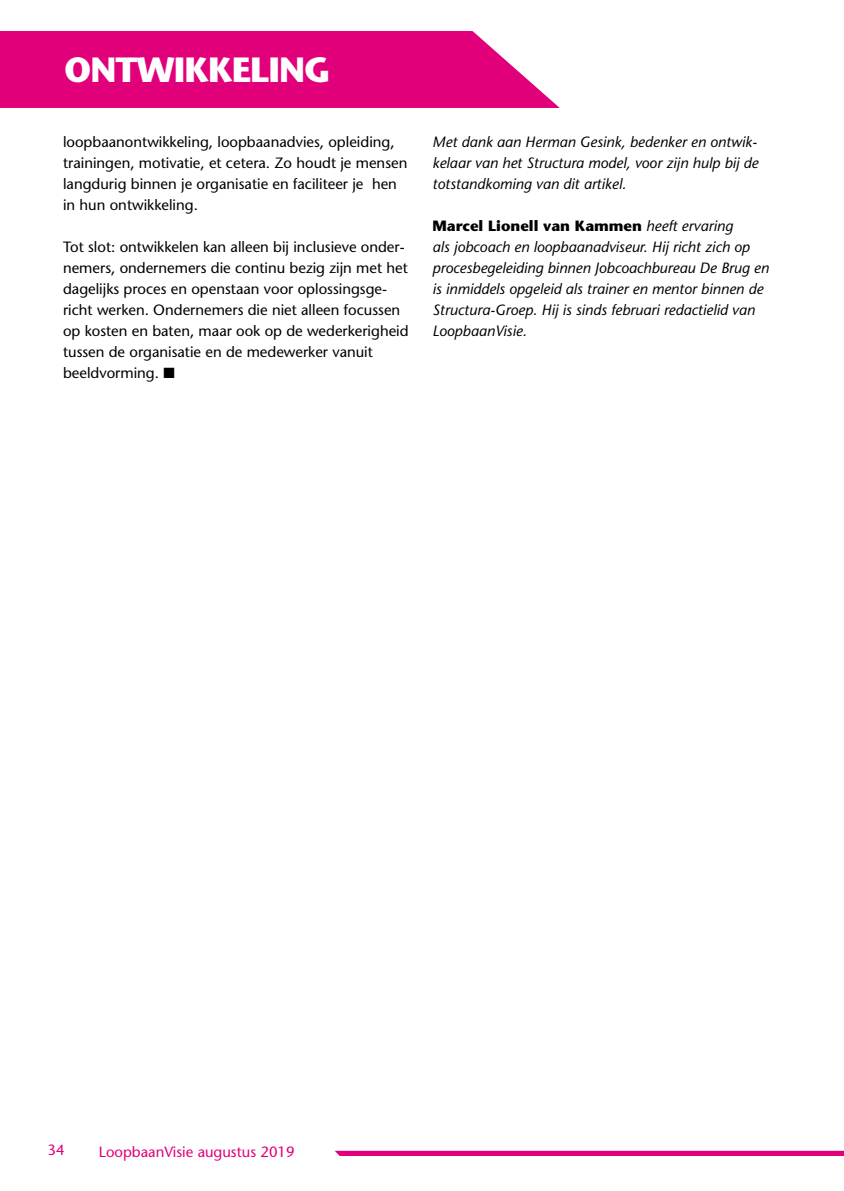
<style>
.page{position:relative;width:844px;height:1191px;background:#fff}
.page>*{position:absolute;margin:0;border:0;box-sizing:border-box;transform-origin:0 0}
.t1{font:700 35px "Stone Sans";letter-spacing:-.03em;color:#fff}
.t2{font:14.88px/21px "Stone Sans";color:#000}
.t3{font:italic 14.88px/21px "Stone Sans";color:#000;text-align:justify}
.t4{font:14.88px "Stone Sans";color:#e2007a}
.s1{font-weight:700;font-style:normal}
</style>
<div class="page">
<svg style="left:0;top:31px;width:559px;height:77px;background:#e41384"></svg>
<svg style="left:335px;top:1150px;width:508px;height:6px;background:#e5248c"></svg>
<h1 class="t1" style="left:64px;top:48px;width:267px">ONTWIKKELING</h1>
<p class="t2" style="left:63px;top:131px;width:346px">loopbaanontwikkeling, loopbaanadvies, opleiding, trainingen, motivatie, et cetera. Zo houdt je mensen langdurig binnen je organisatie en faciliteer je hen in hun ontwikkeling.</p>
<p class="t2" style="left:63px;top:236px;width:347px">Tot slot: ontwikkelen kan alleen bij inclusieve onder&shy;nemers, ondernemers die continu bezig zijn met het dagelijks proces en openstaan voor oplossingsge&shy;richt werken. Ondernemers die niet alleen focussen op kosten en baten, maar ook op de wederkerigheid tussen de organisatie en de medewerker vanuit beeldvorming. ■</p>
<p class="t3" style="left:432px;top:131px;width:327px">Met dank aan Herman Gesink, bedenker en ontwik&shy;kelaar van het Structura model, voor zijn hulp bij de totstandkoming van dit artikel.</p>
<p class="t3" style="left:432px;top:215px;width:338px;text-align:left"><span class="s1">Marcel Lionell van Kammen</span> heeft ervaring<br>als jobcoach en loopbaanadviseur. Hij richt zich op procesbegeleiding binnen Jobcoachbureau De Brug en is inmiddels opgeleid als trainer en mentor binnen de Structura-Groep. Hij is sinds februari redactielid van LoopbaanVisie.</p>
<p class="t4" style="left:47px;top:1141px;width:19px">34</p>
<p class="t4" style="left:99px;top:1142px;width:197px">LoopbaanVisie augustus 2019</p>
</div>
